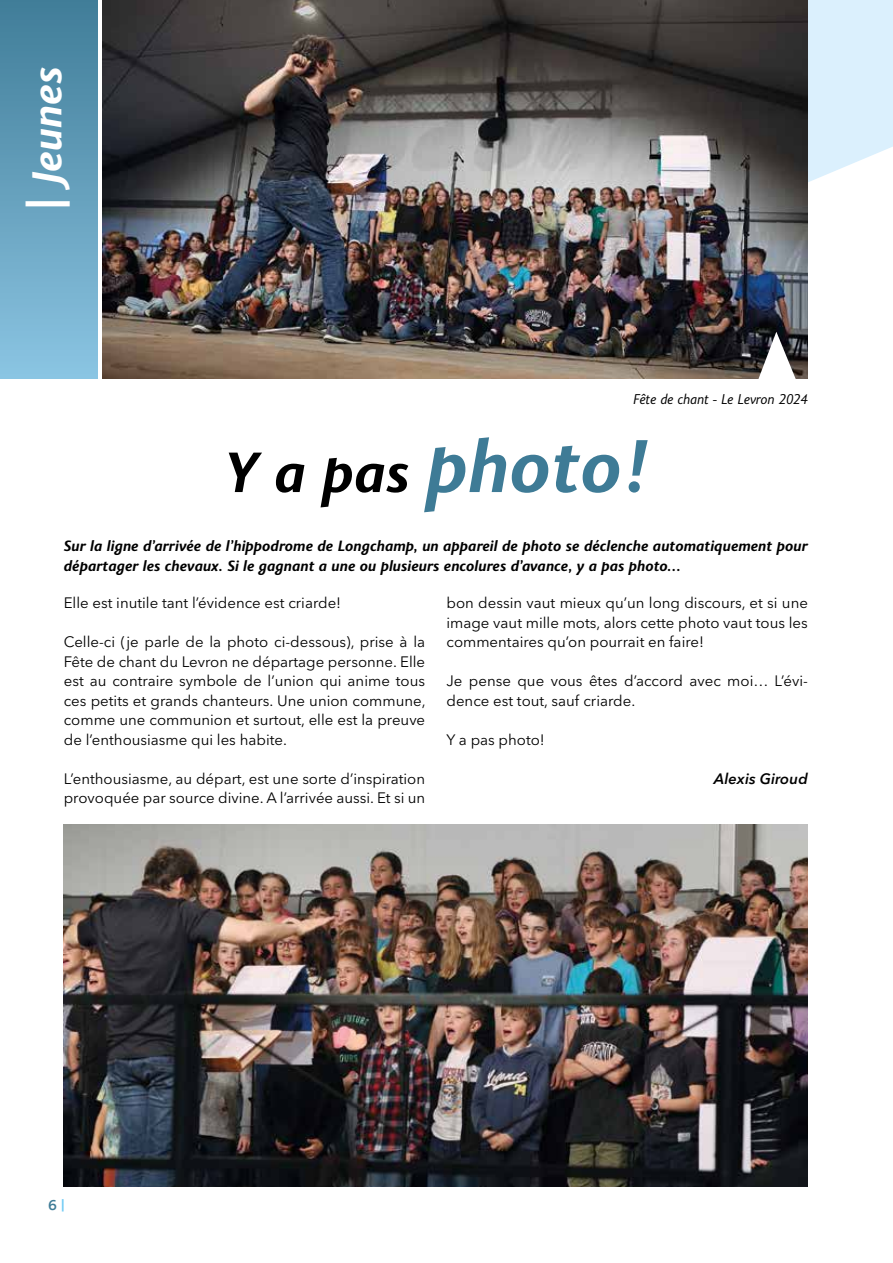
<style>
.page{position:relative;width:893px;height:1263px;background:#fff}
.page>*{position:absolute;margin:0;border:0;box-sizing:border-box;transform-origin:0 0}
.t1{font:italic 700 75px "Joanna Sans Nova";color:#3e7b96}
.t2{font:italic 700 42px "Joanna Sans Nova";color:#fff}
.t3{font:15px/19.5px "Avenir Next";color:#000;text-align:justify}
.t4{font:italic 700 15px/19.5px "Joanna Sans Nova";color:#000}
.t5{font:italic 600 15px "Avenir Next";letter-spacing:.01em;color:#000}
.t6{font:600 15px "Assemblage";color:#3e7b96}
.t7{font:italic 14.25px "Joanna Sans Nova";letter-spacing:-.01em;color:#000}
.s1{font-size:57px;color:#000}
.s2{color:#71cbf4}
</style>
<div class="page">
<svg style="left:807px;top:0;width:86px;height:182px;background:#dceffa"></svg>
<img style="left:102px;top:0;width:705px;height:378px">
<img style="left:64px;top:824px;width:744px;height:362px">
<div style="left:0;top:0;width:98px;height:378px;background:linear-gradient(to bottom,#407d98,#8bc4e2)"></div>
<svg style="left:758px;top:332px;width:38px;height:47px"></svg>
<h2 class="t2" style="left:16px;top:213px;width:149px;rotate:-90deg">| Jeunes</h2>
<p class="t7" style="left:633px;top:389px;width:176px">Fête de chant - Le Levron 2024</p>
<h1 class="t1" style="left:225px;top:411px;width:424px"><span class="s1">Y a pas</span> photo!</h1>
<p class="t4" style="left:64px;top:535px;width:746px">Sur la ligne d’arrivée de l’hippodrome de Longchamp, un appareil de photo se déclenche automatiquement pour départager les chevaux. Si le gagnant a une ou plusieurs encolures d’avance, y a pas photo…</p>
<p class="t3" style="left:64px;top:593px;width:279px">Elle est inutile tant l’évidence est criarde!</p>
<p class="t3" style="left:64px;top:632px;width:363px">Celle-ci (je parle de la photo ci-dessous), prise à la Fête de chant du Levron ne départage personne. Elle est au contraire symbole de l’union qui anime tous ces petits et grands chanteurs. Une union commune, comme une communion et surtout, elle est la preuve de l’enthousiasme qui les habite.</p>
<p class="t3" style="left:64px;top:768px;width:363px">L’enthousiasme, au départ, est une sorte d’inspiration provoquée par source divine. A l’arrivée aussi. Et si un</p>
<p class="t3" style="left:446px;top:593px;width:363px">bon dessin vaut mieux qu’un long discours, et si une image vaut mille mots, alors cette photo vaut tous les commentaires qu’on pourrait en faire!</p>
<p class="t3" style="left:446px;top:671px;width:363px">Je pense que vous êtes d’accord avec moi… L’évi&shy;dence est tout, sauf criarde.</p>
<p class="t3" style="left:446px;top:729px;width:100px">Y a pas photo!</p>
<p class="t5" style="left:714px;top:766px;width:95px">Alexis Giroud</p>
<p class="t6" style="left:48px;top:1197px;width:18px">6 <span class="s2">|</span></p>
</div>
